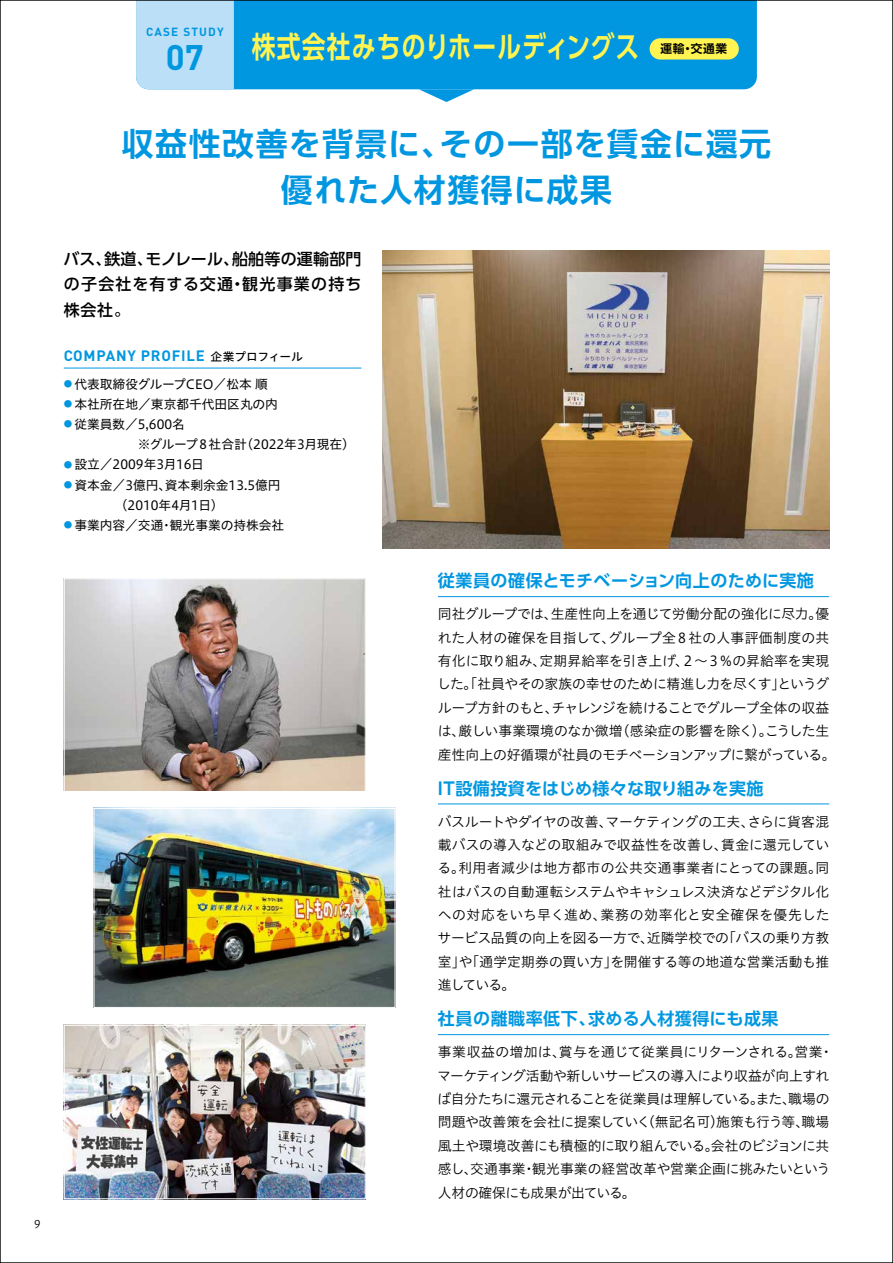
<style>
.page{position:relative;width:893px;height:1263px;background:#fff}
.page>*{position:absolute;margin:0;border:0;box-sizing:border-box;transform-origin:0 0}
.t1{font:700 35.1px "DIN";color:#0097e0}
.t2{font:700 31.95px/46.8px "UD Shin Go Pro De";letter-spacing:.05em;color:#0097e0;text-align:center}
.t3{font:700 29.7px "UD Shin Go Pro De";letter-spacing:.04em;color:#fff452;scale:.8 1}
.t4{font:700 16.95px "UD Shin Go Pro De";letter-spacing:.025em;color:#0097e0}
.t5{font:500 15.9px/25.5px "UD Shin Go Pro";letter-spacing:.05em;color:#000;text-align:justify}
.t6{font:700 14.85px "DIN";letter-spacing:.05em;color:#0097e0}
.t7{font:13.8px/23.4px "Hiragino UD Sans Std W3";letter-spacing:-.025em;color:#000}
.t8{font:12.75px/20.2px "Hiragino UD Sans Std W4";color:#000}
.t9{font:700 11.7px "DIN";letter-spacing:.1em;color:#0097e0}
.t10{font:700 11.7px "UD Shin Go Pro De";color:#000}
.t11{font:10.65px "Hiragino UD Sans Std W3";color:#000}
.s1{font-family:"Hiragino UD Sans Std W5";font-weight:400;font-size:11.7px;color:#000}
.s2{font-size:8.55px;color:#0097e0}
</style>
<div class="page">
<div style="left:234px;top:2px;width:523px;height:87px;background:#0097e0"></div>
<div style="left:136px;top:2px;width:98px;height:87px;background:#bbdff6"></div>
<svg style="left:419px;top:89px;width:55px;height:13px"></svg>
<hr style="left:64px;top:368px;width:297px;height:1px;background:#0097e0">
<img style="left:383px;top:251px;width:446px;height:298px">
<div style="left:650px;top:38px;width:89px;height:22px;background:#fff452;border-radius:11px"></div>
<hr style="left:438px;top:596px;width:391px;height:1px;background:#0097e0">
<hr style="left:438px;top:804px;width:391px;height:1px;background:#0097e0">
<hr style="left:438px;top:1034px;width:391px;height:1px;background:#0097e0">
<img style="left:66px;top:580px;width:298px;height:211px">
<div style="left:64px;top:578px;width:302px;height:221px;border:1px solid #fff"></div>
<img style="left:66px;top:1027px;width:298px;height:170px">
<div style="left:64px;top:1025px;width:302px;height:174px;border:1px solid #fff"></div>
<img style="left:96px;top:810px;width:297px;height:196px">
<div style="left:94px;top:808px;width:301px;height:200px;border:1px solid #fff"></div>
<p class="t11" style="left:34px;top:1215px;width:8px">9</p>
<p class="t9" style="left:146px;top:23px;width:79px">CASE STUDY</p>
<h1 class="t1" style="left:166px;top:34px;width:40px">07</h1>
<h3 class="t3" style="left:252px;top:23px;width:486px">株式会社みちのりホールディングス</h3>
<p class="t10" style="left:661px;top:39px;width:68px">運輸・交通業</p>
<h2 class="t2" style="left:122px;top:119px;width:651px">収益性改善を背景に、その一部を賃金に還元優れた人材獲得に成果</h2>
<p class="t5" style="left:64px;top:246px;width:299px">バス、鉄道、モノレール、船舶等の運輸部門の子会社を有する交通・観光事業の持ち株会社。</p>
<p class="t6" style="left:64px;top:346px;width:240px">COMPANY PROFILE <span class="s1">企業プロフィール</span></p>
<p class="t8" style="left:64px;top:373px;width:206px"><span class="s2">●</span> 代表取締役グループCEO／松本 順</p>
<p class="t8" style="left:64px;top:393px;width:216px"><span class="s2">●</span> 本社所在地／東京都千代田区丸の内</p>
<p class="t8" style="left:138px;top:413px;width:219px;text-indent:-74px"><span class="s2">●</span> 従業員数／5,600名<br>※グループ８社合計（2022年3月現在）</p>
<p class="t8" style="left:64px;top:454px;width:142px"><span class="s2">●</span> 設立／2009年3月16日</p>
<p class="t8" style="left:64px;top:474px;width:218px;text-align:center"><span class="s2">●</span> 資本金／3億円、資本剰余金13.5億円（2010年4月1日）</p>
<p class="t8" style="left:64px;top:514px;width:222px"><span class="s2">●</span> 事業内容／交通・観光事業の持株会社</p>
<p class="t4" style="left:438px;top:567px;width:377px">従業員の確保とモチベーション向上のために実施</p>
<p class="t7" style="left:437px;top:601px;width:400px">同社グループでは、生産性向上を通じて労働分配の強化に尽力。優れた人材の確保を目指して、グループ全８社の人事評価制度の共有化に取り組み、定期昇給率を引き上げ、２〜３％の昇給率を実現した。「社員やその家族の幸せのために精進し力を尽くす」というグループ方針のもと、チャレンジを続けることでグループ全体の収益は、厳しい事業環境のなか微増（感染症の影響を除く）。こうした生産性向上の好循環が社員のモチベーションアップに繋がっている。</p>
<p class="t4" style="left:438px;top:774px;width:327px">IT設備投資をはじめ様々な取り組みを実施</p>
<p class="t7" style="left:437px;top:809px;width:394px;text-align:justify">バスルートやダイヤの改善、マーケティングの工夫、さらに貨客混載バスの導入などの取組みで収益性を改善し、賃金に還元している。利用者減少は地方都市の公共交通事業者にとっての課題。同社はバスの自動運転システムやキャシュレス決済などデジタル化への対応をいち早く進め、業務の効率化と安全確保を優先したサービス品質の向上を図る一方で、近隣学校での「バスの乗り方教室」や「通学定期券の買い方」を開催する等の地道な営業活動も推進している。</p>
<p class="t4" style="left:438px;top:1005px;width:342px">社員の離職率低下、求める人材獲得にも成果</p>
<p class="t7" style="left:437px;top:1039px;width:397px">事業収益の増加は、賞与を通じて従業員にリターンされる。営業・マーケティング活動や新しいサービスの導入により収益が向上すれば自分たちに還元されることを従業員は理解している。また、職場の問題や改善策を会社に提案していく（無記名可）施策も行う等、職場風土や環境改善にも積極的に取り組んでいる。会社のビジョンに共感し、交通事業・観光事業の経営改革や営業企画に挑みたいという人材の確保にも成果が出ている。</p>
</div>
